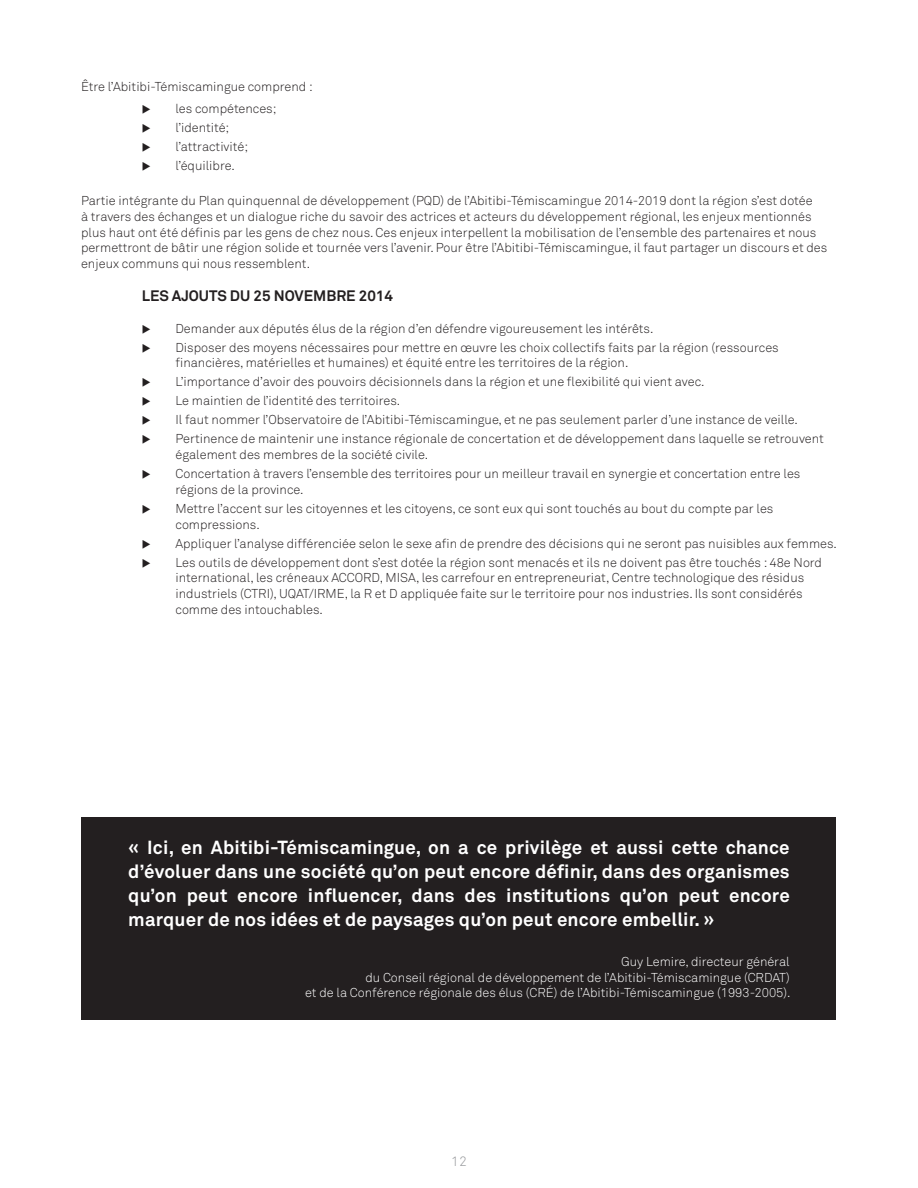
<style>
.page{position:relative;width:918px;height:1188px;background:#fff}
.page>*{position:absolute;margin:0;border:0;box-sizing:border-box;transform-origin:0 0}
.bold_12_5_pt{font:700 18.75px/24px "Akkurat Pro";letter-spacing:.01em;color:#fff;text-align:justify}
.Ajout_25_novembre_20{font:700 15px "Akkurat Pro";color:#231f20}
.courant{font:13.5px "Akkurat Light Pro";color:#939598}
.liste_à_puce{font:12.75px/15.8px "Akkurat Light Pro";color:#231f20}
.courant-2{font:12.75px/15.8px "Akkurat Light Pro";color:#231f20}
.courant-3{font:12.75px "Akkurat Light Pro";color:#fff}
</style>
<div class="page">
<div style="left:82px;top:818px;width:754px;height:202px;background:#231f20"></div>
<p class="courant-2" style="left:81px;top:79px;width:233px">Être l’Abitibi-Témiscamingue comprend :</p>
<p class="liste_à_puce" style="left:176px;top:101px;width:103px">les compétences;</p>
<p class="liste_à_puce" style="left:176px;top:120px;width:55px">l’identité;</p>
<p class="liste_à_puce" style="left:176px;top:139px;width:74px">l’attractivité;</p>
<p class="liste_à_puce" style="left:176px;top:158px;width:61px">l’équilibre.</p>
<p class="courant-2" style="left:81px;top:193px;width:748px">Partie intégrante du Plan quinquennal de développement (PQD) de l’Abitibi-Témiscamingue 2014-2019 dont la région s’est dotée<br>à travers des échanges et un dialogue riche du savoir des actrices et acteurs du développement régional, les enjeux mentionnés plus haut ont été définis par les gens de chez nous. Ces enjeux interpellent la mobilisation de l’ensemble des partenaires et nous permettront de bâtir une région solide et tournée vers l’avenir. Pour être l’Abitibi-Témiscamingue, il faut partager un discours et des enjeux communs qui nous ressemblent.</p>
<p class="Ajout_25_novembre_20" style="left:142px;top:287px;width:253px">LES AJOUTS DU 25 NOVEMBRE 2014</p>
<p class="liste_à_puce" style="left:176px;top:321px;width:479px">Demander aux députés élus de la région d’en défendre vigoureusement les intérêts.</p>
<p class="liste_à_puce" style="left:176px;top:340px;width:605px">Disposer des moyens nécessaires pour mettre en œuvre les choix collectifs faits par la région (ressources financières, matérielles et humaines) et équité entre les territoires de la région.</p>
<p class="liste_à_puce" style="left:176px;top:374px;width:530px">L’importance d’avoir des pouvoirs décisionnels dans la région et une flexibilité qui vient avec.</p>
<p class="liste_à_puce" style="left:176px;top:393px;width:226px">Le maintien de l’identité des territoires.</p>
<p class="liste_à_puce" style="left:176px;top:412px;width:624px">Il faut nommer l’Observatoire de l’Abitibi-Témiscamingue, et ne pas seulement parler d’une instance de veille.</p>
<p class="liste_à_puce" style="left:176px;top:431px;width:650px">Pertinence de maintenir une instance régionale de concertation et de développement dans laquelle se retrouvent également des membres de la société civile.</p>
<p class="liste_à_puce" style="left:176px;top:466px;width:626px">Concertation à travers l’ensemble des territoires pour un meilleur travail en synergie et concertation entre les régions de la province.</p>
<p class="liste_à_puce" style="left:176px;top:501px;width:599px">Mettre l’accent sur les citoyennes et les citoyens, ce sont eux qui sont touchés au bout du compte par les compressions.</p>
<p class="liste_à_puce" style="left:176px;top:536px;width:663px">Appliquer l’analyse différenciée selon le sexe afin de prendre des décisions qui ne seront pas nuisibles aux femmes.</p>
<p class="liste_à_puce" style="left:176px;top:555px;width:648px">Les outils de développement dont s’est dotée la région sont menacés et ils ne doivent pas être touchés : 48e Nord international, les créneaux ACCORD, MISA, les carrefour en entrepreneuriat, Centre technologique des résidus industriels (CTRI), UQAT/IRME, la R et D appliquée faite sur le territoire pour nos industries. Ils sont considérés comme des intouchables.</p>
<p class="bold_12_5_pt" style="left:128px;top:836px;width:663px">« Ici, en Abitibi-Témiscamingue, on a ce privilège et aussi cette chance d’évoluer dans une société qu’on peut encore définir, dans des organismes qu’on peut encore influencer, dans des institutions qu’on peut encore marquer de nos idées et de paysages qu’on peut encore embellir. »</p>
<p class="courant-3" style="left:621px;top:954px;width:170px">Guy Lemire, directeur général</p>
<p class="courant-3" style="left:365px;top:970px;width:426px">du Conseil régional de développement de l’Abitibi-Témiscamingue (CRDAT)</p>
<p class="courant-3" style="left:305px;top:985px;width:487px">et de la Conférence régionale des élus (CRÉ) de l’Abitibi-Témiscamingue (1993-2005).</p>
<p class="courant" style="left:451px;top:1153px;width:17px">12</p>
</div>
